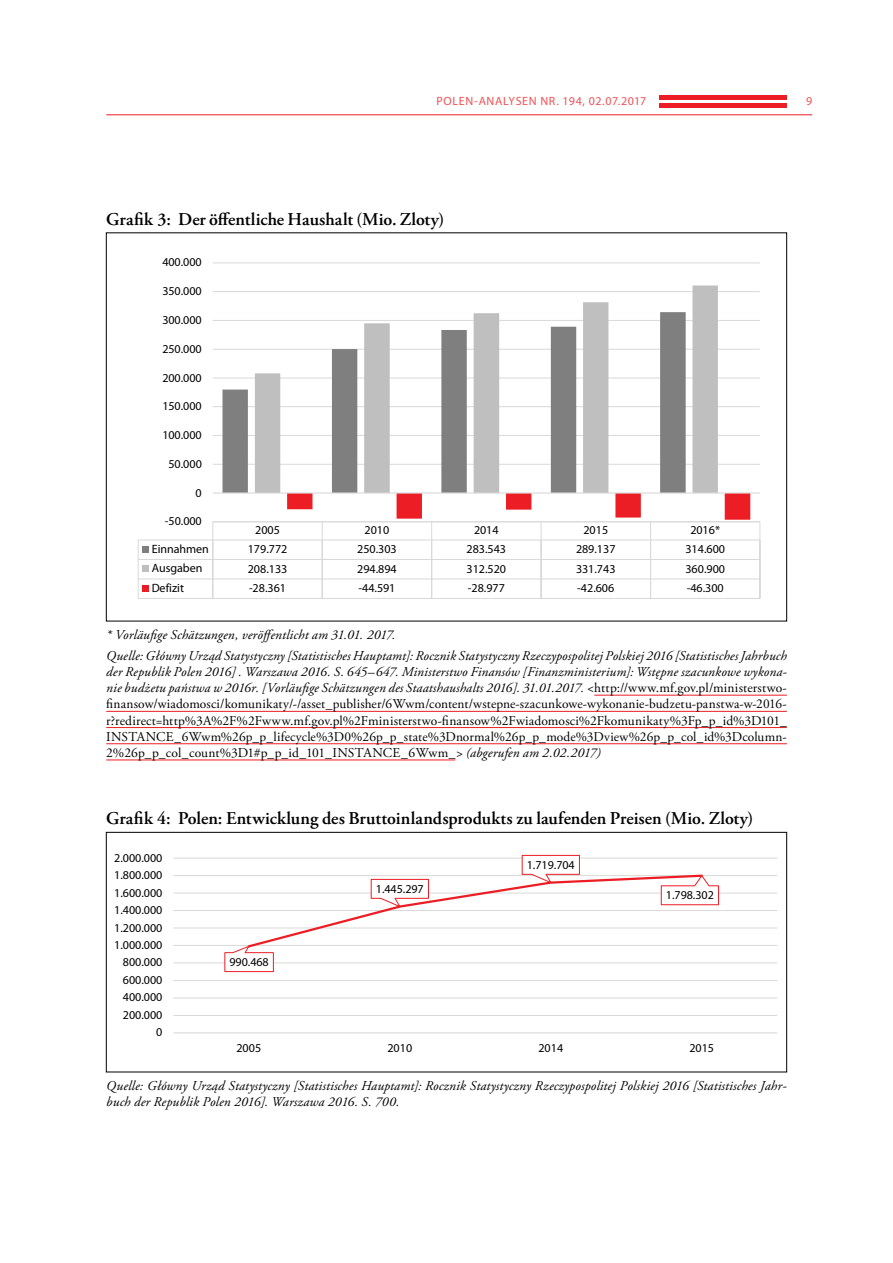
<style>
.page{position:relative;width:893px;height:1263px;background:#fff}
.page>*{position:absolute;margin:0;border:0;box-sizing:border-box;transform-origin:0 0}
.t1{font:600 18px "Adobe Garamond Pro";color:#000}
.t2{font:13.5px/16.2px "Adobe Garamond Pro";letter-spacing:.01em;color:#000;text-align:justify}
.t3{font:italic 13.5px/20.4px "Adobe Garamond Pro";letter-spacing:.01em;color:#000}
.t4{font:12px "Myriad Pro";letter-spacing:-.005em;color:#000}
.t5{font:12px "Myriad Pro";letter-spacing:.05em;color:#f05156}
.s1{font-style:italic}
</style>
<div class="page">
<div style="left:659px;top:103px;width:128px;height:5px;background:#ec1d24"></div>
<hr style="left:659px;top:96px;width:128px;height:4px;background:#ec1d24">
<hr style="left:106px;top:114px;width:706px;height:1px;background:#ec1d24">
<hr style="left:213px;top:464px;width:547px;height:1px;background:#d9d9d9">
<hr style="left:213px;top:435px;width:547px;height:1px;background:#d9d9d9">
<hr style="left:213px;top:406px;width:547px;height:1px;background:#d9d9d9">
<hr style="left:213px;top:378px;width:547px;height:1px;background:#d9d9d9">
<hr style="left:213px;top:349px;width:547px;height:1px;background:#d9d9d9">
<hr style="left:213px;top:320px;width:547px;height:1px;background:#d9d9d9">
<hr style="left:213px;top:291px;width:547px;height:1px;background:#d9d9d9">
<hr style="left:213px;top:263px;width:547px;height:1px;background:#d9d9d9">
<svg style="left:222px;top:348px;width:33px;height:144px;fill:#7f7f7f"></svg>
<svg style="left:255px;top:285px;width:463px;height:207px"></svg>
<hr style="left:213px;top:492px;width:547px;height:2px;background:#d9d9d9">
<hr style="left:213px;top:521px;width:547px;height:1px;background:#d9d9d9">
<hr style="left:138px;top:540px;width:622px;height:1px;background:#d9d9d9">
<hr style="left:138px;top:559px;width:622px;height:1px;background:#d9d9d9">
<hr style="left:138px;top:579px;width:622px;height:1px;background:#d9d9d9">
<svg style="left:138px;top:540px;width:11px;height:58px"></svg>
<hr style="left:138px;top:598px;width:622px;height:1px;background:#d9d9d9">
<svg style="left:213px;top:522px;width:1px;height:76px"></svg>
<svg style="left:287px;top:493px;width:463px;height:105px"></svg>
<svg style="left:760px;top:522px;width:1px;height:76px"></svg>
<div style="left:143px;top:585px;width:6px;height:7px;background:#ec1d24"></div>
<hr style="left:594px;top:695px;width:193px;height:1px;background:#ec1d24">
<hr style="left:106px;top:711px;width:681px;height:1px;background:#ec1d24">
<hr style="left:106px;top:727px;width:681px;height:1px;background:#ec1d24">
<hr style="left:106px;top:743px;width:681px;height:1px;background:#ec1d24">
<hr style="left:106px;top:760px;width:349px;height:1px;background:#ec1d24">
<hr style="left:173px;top:1015px;width:604px;height:1px;background:#d9d9d9">
<hr style="left:173px;top:998px;width:604px;height:1px;background:#d9d9d9">
<hr style="left:173px;top:980px;width:604px;height:1px;background:#d9d9d9">
<hr style="left:173px;top:963px;width:604px;height:1px;background:#d9d9d9">
<hr style="left:173px;top:945px;width:604px;height:1px;background:#d9d9d9">
<hr style="left:173px;top:928px;width:604px;height:1px;background:#d9d9d9">
<hr style="left:173px;top:910px;width:604px;height:1px;background:#d9d9d9">
<hr style="left:173px;top:893px;width:604px;height:1px;background:#d9d9d9">
<hr style="left:173px;top:875px;width:604px;height:1px;background:#d9d9d9">
<hr style="left:173px;top:858px;width:604px;height:1px;background:#d9d9d9">
<hr style="left:173px;top:1032px;width:604px;height:1px;background:#d9d9d9">
<svg style="left:224px;top:855px;width:495px;height:117px"></svg>
<div style="left:106px;top:832px;width:681px;height:240px;border:1px solid #000"></div>
<p class="t5" style="left:436px;top:94px;width:211px">POLEN-ANALYSEN NR. 194, 02.07.2017</p>
<p class="t5" style="left:806px;top:94px;width:8px">9</p>
<h1 class="t1" style="left:106px;top:209px;width:339px">Grafik 3: Der öffentliche Haushalt (Mio. Zloty)</h1>
<p class="t4" style="left:162px;top:255px;width:41px">400.000</p>
<p class="t4" style="left:162px;top:284px;width:41px">350.000</p>
<p class="t4" style="left:162px;top:313px;width:41px">300.000</p>
<p class="t4" style="left:162px;top:341px;width:41px">250.000</p>
<p class="t4" style="left:162px;top:370px;width:41px">200.000</p>
<p class="t4" style="left:162px;top:399px;width:41px">150.000</p>
<p class="t4" style="left:162px;top:428px;width:41px">100.000</p>
<p class="t4" style="left:169px;top:456px;width:35px">50.000</p>
<p class="t4" style="left:196px;top:485px;width:8px">0</p>
<p class="t4" style="left:165px;top:514px;width:38px">-50.000</p>
<p class="t4" style="left:255px;top:523px;width:26px">2005</p>
<p class="t4" style="left:365px;top:523px;width:26px">2010</p>
<p class="t4" style="left:474px;top:523px;width:26px">2014</p>
<p class="t4" style="left:583px;top:523px;width:26px">2015</p>
<p class="t4" style="left:690px;top:523px;width:31px">2016*</p>
<p class="t4" style="left:152px;top:541px;width:59px">Einnahmen</p>
<p class="t4" style="left:248px;top:542px;width:41px">179.772</p>
<p class="t4" style="left:357px;top:542px;width:41px">250.303</p>
<p class="t4" style="left:467px;top:542px;width:41px">283.543</p>
<p class="t4" style="left:576px;top:542px;width:41px">289.137</p>
<p class="t4" style="left:685px;top:542px;width:41px">314.600</p>
<p class="t4" style="left:152px;top:561px;width:52px">Ausgaben</p>
<p class="t4" style="left:248px;top:561px;width:41px">208.133</p>
<p class="t4" style="left:357px;top:561px;width:41px">294.894</p>
<p class="t4" style="left:467px;top:561px;width:41px">312.520</p>
<p class="t4" style="left:576px;top:561px;width:41px">331.743</p>
<p class="t4" style="left:685px;top:561px;width:41px">360.900</p>
<p class="t4" style="left:152px;top:580px;width:34px">Defizit</p>
<p class="t4" style="left:249px;top:581px;width:38px">-28.361</p>
<p class="t4" style="left:358px;top:581px;width:38px">-44.591</p>
<p class="t4" style="left:468px;top:581px;width:38px">-28.977</p>
<p class="t4" style="left:577px;top:581px;width:38px">-42.606</p>
<p class="t4" style="left:687px;top:581px;width:38px">-46.300</p>
<p class="t3" style="left:106px;top:625px;width:682px">* Vorläufige Schätzungen, veröffentlicht am 31.01. 2017.<br>Quelle: Główny Urząd Statystyczny [Statistisches Hauptamt]: Rocznik Statystyczny Rzeczypospolitej Polskiej 2016 [Statistisches Jahrbuch</p>
<p class="t2" style="left:106px;top:664px;width:682px"><span class="s1">der Republik Polen 2016] . Warszawa 2016. S. 645–647. Ministerstwo Finansów [Finanzministerium]: Wstępne szacunkowe wykona&shy;nie budżetu państwa w 2016r. [Vorläufige Schätzungen des Staatshaushalts 2016]. 31.01.2017. &lt;</span>http://www.mf.gov.pl/ministerstwo&shy;finansow/wiadomosci/komunikaty/-/asset_publisher/6Wwm/content/wstepne-szacunkowe-wykonanie-budzetu-panstwa-w-2016- r?redirect=http%3A%2F%2Fwww.mf.gov.pl%2Fministerstwo-finansow%2Fwiadomosci%2Fkomunikaty%3Fp_p_id%3D101_ INSTANCE_6Wwm%26p_p_lifecycle%3D0%26p_p_state%3Dnormal%26p_p_mode%3Dview%26p_p_col_id%3Dcolumn-2%26p_p_col_count%3D1#p_p_id_101_INSTANCE_6Wwm_<span class="s1">&gt; (abgerufen am 2.02.2017)</span></p>
<h1 class="t1" style="left:106px;top:808px;width:649px">Grafik 4: Polen: Entwicklung des Bruttoinlandsprodukts zu laufenden Preisen (Mio. Zloty)</h1>
<p class="t4" style="left:114px;top:850px;width:50px">2.000.000</p>
<p class="t4" style="left:114px;top:868px;width:50px">1.800.000</p>
<p class="t4" style="left:114px;top:885px;width:50px">1.600.000</p>
<p class="t4" style="left:114px;top:902px;width:50px">1.400.000</p>
<p class="t4" style="left:114px;top:920px;width:50px">1.200.000</p>
<p class="t4" style="left:114px;top:937px;width:50px">1.000.000</p>
<p class="t4" style="left:123px;top:955px;width:41px">800.000</p>
<p class="t4" style="left:123px;top:972px;width:41px">600.000</p>
<p class="t4" style="left:123px;top:990px;width:41px">400.000</p>
<p class="t4" style="left:123px;top:1007px;width:41px">200.000</p>
<p class="t4" style="left:156px;top:1025px;width:8px">0</p>
<p class="t4" style="left:230px;top:955px;width:41px">990.468</p>
<p class="t4" style="left:376px;top:881px;width:49px">1.445.297</p>
<p class="t4" style="left:527px;top:857px;width:49px">1.719.704</p>
<p class="t4" style="left:666px;top:888px;width:49px">1.798.302</p>
<p class="t4" style="left:237px;top:1040px;width:26px">2005</p>
<p class="t4" style="left:387px;top:1040px;width:26px">2010</p>
<p class="t4" style="left:538px;top:1040px;width:26px">2014</p>
<p class="t4" style="left:689px;top:1040px;width:26px">2015</p>
<p class="t3" style="left:106px;top:1078px;width:682px;line-height:16.2px">Quelle: Główny Urząd Statystyczny [Statistisches Hauptamt]: Rocznik Statystyczny Rzeczypospolitej Polskiej 2016 [Statistisches Jahr&shy;buch der Republik Polen 2016]. Warszawa 2016. S. 700.</p>
</div>
